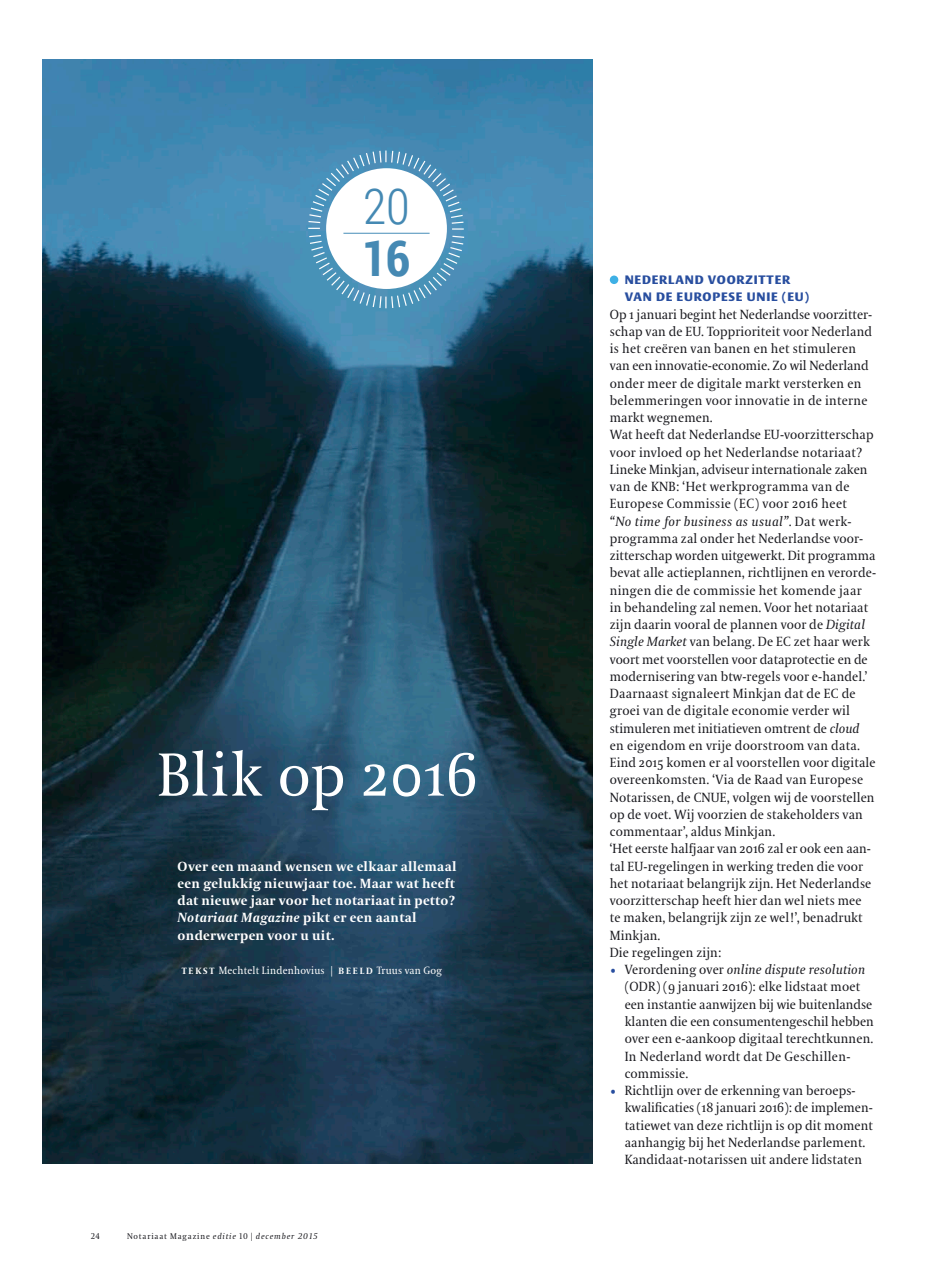
<style>
.page{position:relative;width:936px;height:1263px;background:#fff}
.page>*{position:absolute;margin:0;border:0;box-sizing:border-box;transform-origin:0 0}
.t1{font:60.45px "VPRO Coranto";letter-spacing:.005em;color:#fff}
.t2{font:300 49.5px "Roboto Condensed";color:#4589b3}
.t3{font:700 49.5px "Roboto Condensed";color:#4589b3}
.t4{font:13.2px/17.2px "VPRO Coranto";letter-spacing:.01em;color:#1a1a1f}
.t5{font:700 13.2px/17.2px "VPRO Coranto";letter-spacing:.02em;color:#fff}
.t6{font:700 12px/17.2px "VPRO Vesta";letter-spacing:.07em;color:#284e9f}
.t7{font:10.5px "VPRO Coranto";letter-spacing:.02em;color:#fff}
.t8{font:italic 8.25px "VPRO Coranto";letter-spacing:.1em;color:#1a1a1f}
.t9{font:8.25px "VPRO Coranto Cn";color:#1a1a1f}
.s1{font-style:italic}
.s2{font-weight:700;font-size:9px}
.s3{font-style:normal}
.s4{font-family:"VPRO Coranto Cn";font-style:normal}
.s5{color:#284e9f}
</style>
<div class="page">
<img style="left:43px;top:60px;width:549px;height:1104px">
<svg style="left:307px;top:150px;width:158px;height:159px"></svg>
<div style="left:609px;top:276px;width:9px;height:8px;background:#3eb0e5;border-radius:50%"></div>
<h2 class="t2" style="left:363px;top:172px;width:48px">20</h2>
<h2 class="t3" style="left:362px;top:224px;width:49px">16</h2>
<h1 class="t1" style="left:157px;top:739px;width:322px">Blik op 2016</h1>
<p class="t5" style="left:178px;top:857px;width:280px">Over een maand wensen we elkaar allemaal een gelukkig nieuwjaar toe. Maar wat heeft dat nieuwe jaar voor het notariaat in petto?<br><span class="s1">Notariaat Magazine</span> pikt er een aantal onderwerpen voor u uit.</p>
<p class="t7" style="left:182px;top:964px;width:262px"><span class="s2">T E K S T</span> Mechtelt Lindenhovius | <span class="s2">b ee l d</span> Truus van Gog</p>
<p class="t9" style="left:91px;top:1231px;width:10px">24</p>
<p class="t8" style="left:127px;top:1231px;width:192px"><span class="s3">Notariaat Magazine</span> editie <span class="s4">10 |</span> december 2015</p>
<p class="t6" style="left:624px;top:272px;width:186px">NEDERLAND VOORZITTER<br>VAN DE EUROPESE UN IE (EU)</p>
<p class="t4" style="left:609px;top:305px;width:268px">Op 1 januari begint het Nederlandse voorzitter&shy;schap van de EU. Topprioriteit voor Nederland is het creëren van banen en het stimuleren van een innovatie-economie. Zo wil Nederland onder meer de digitale markt versterken en belemmeringen voor innovatie in de interne markt wegnemen.<br>Wat heeft dat Nederlandse EU-voorzitterschap voor invloed op het Nederlandse notariaat?<br>Lineke Minkjan, adviseur internationale zaken van de KNB: ‘Het werkprogramma van de Europese Commissie (EC) voor 2016 heet<br><span class="s1">“No time for business as usual”</span>. Dat werk&shy;programma zal onder het Nederlandse voor&shy;zitterschap worden uitgewerkt. Dit programma bevat alle actieplannen, richtlijnen en verorde&shy;ningen die de commissie het komende jaar in behandeling zal nemen. Voor het notariaat zijn daarin vooral de plannen voor de <span class="s1">Digital Single Market</span> van belang. De EC zet haar werk voort met voorstellen voor dataprotectie en de modernisering van btw-regels voor e-handel.’ Daarnaast signaleert Minkjan dat de EC de groei van de digitale economie verder wil stimuleren met initiatieven omtrent de <span class="s1">cloud </span>en eigendom en vrije doorstroom van data.<br>Eind 2015 komen er al voorstellen voor digitale overeenkomsten. ‘Via de Raad van Europese Notarissen, de CNUE, volgen wij de voorstellen op de voet. Wij voorzien de stakeholders van commentaar’, aldus Minkjan.<br>‘Het eerste halfjaar van 2016 zal er ook een aan--- tal EU-regelingen in werking treden die voor het notariaat belangrijk zijn. Het Nederlandse voorzitterschap heeft hier dan wel niets mee<br>te maken, belangrijk zijn ze wel!’, benadrukt Minkjan.<br>Die regelingen zijn:</p>
<p class="t4" style="left:624px;top:961px;width:250px;text-indent:-15px"><span class="s5">•</span> Verordening over <span class="s1">online dispute resolution </span>(ODR) (9 januari 2016): elke lidstaat moet een instantie aanwijzen bij wie buitenlandse klanten die een consumentengeschil hebben over een e-aankoop digitaal terechtkunnen.<br>In Nederland wordt dat De Geschillen&shy;commissie.</p>
<p class="t4" style="left:624px;top:1082px;width:250px;text-indent:-15px"><span class="s5">•</span> Richtlijn over de erkenning van beroeps&shy;kwalificaties (18 januari 2016): de implemen-- tatiewet van deze richtlijn is op dit moment aanhangig bij het Nederlandse parlement.<br>Kandidaat-notarissen uit andere lidstaten</p>
</div>
